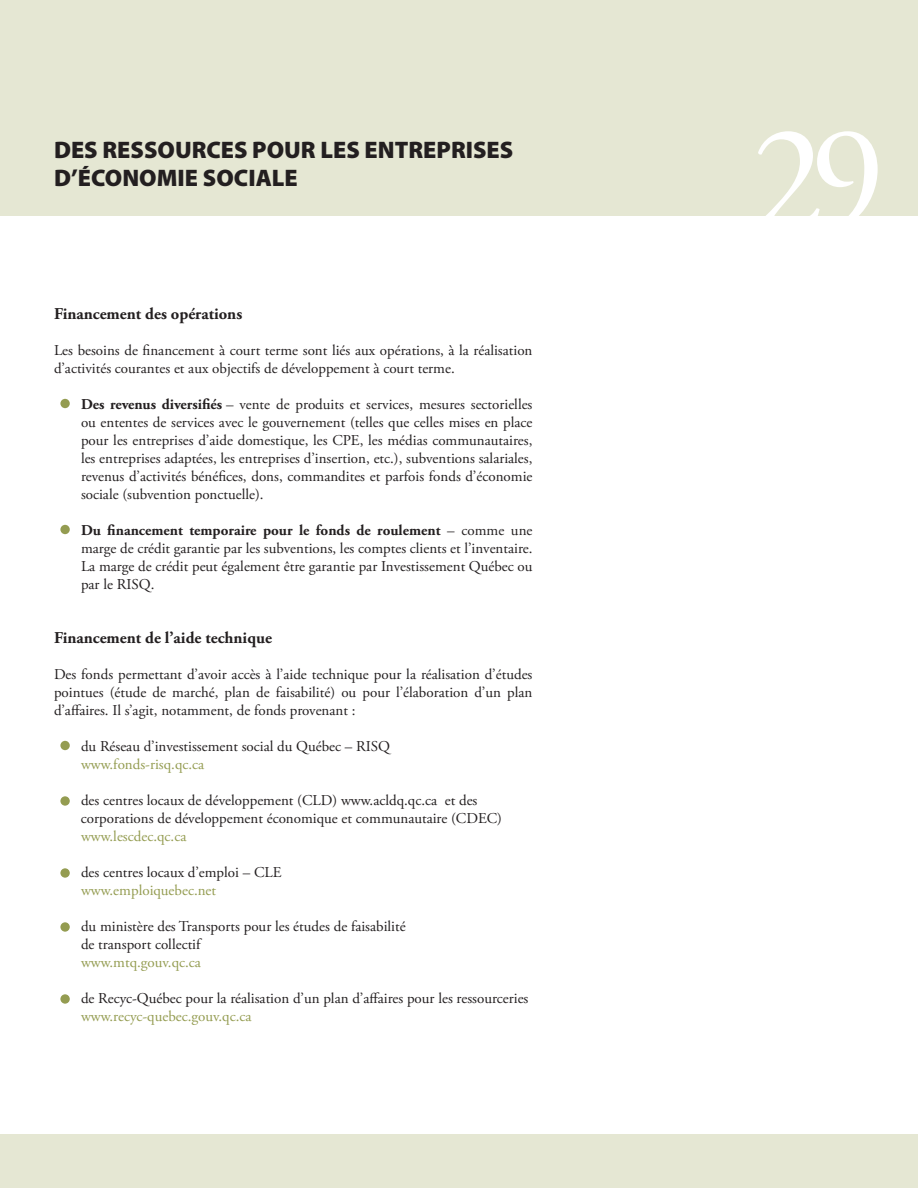
<style>
.page{position:relative;width:918px;height:1188px;background:#e5e7d3}
.page>*{position:absolute;margin:0;border:0;box-sizing:border-box;transform-origin:0 0}
.t1{font:150px "Adobe Garamond Pro";color:#fff}
.t2{font:900 24px/28.8px "Myriad Pro";color:#231f20}
.t3{font:700 16.5px "Adobe Garamond Pro";color:#231f20}
.t4{font:15px/18px "Adobe Garamond Pro";color:#231f20}
.t5{font:15px "Adobe Garamond Pro";color:#949c51}
.s1{font-weight:700}
</style>
<div class="page">
<div style="left:0;top:217px;width:918px;height:917px;background:#fff"></div>
<div style="left:60px;top:399px;width:10px;height:9px;background:#949c51;border-radius:50%"></div>
<div style="left:60px;top:525px;width:10px;height:9px;background:#949c51;border-radius:50%"></div>
<div style="left:60px;top:741px;width:10px;height:9px;background:#949c51;border-radius:50%"></div>
<div style="left:60px;top:796px;width:10px;height:10px;background:#949c51;border-radius:50%"></div>
<div style="left:60px;top:868px;width:10px;height:10px;background:#949c51;border-radius:50%"></div>
<div style="left:60px;top:922px;width:10px;height:10px;background:#949c51;border-radius:50%"></div>
<div style="left:60px;top:994px;width:10px;height:10px;background:#949c51;border-radius:50%"></div>
<h2 class="t2" style="left:54px;top:134px;width:461px">DES RESSOURCES POUR LES ENTREPRISES<br>D’ÉCONOMIE SOCIALE</h2>
<p class="t3" style="left:54px;top:304px;width:190px">Financement des opérations</p>
<p class="t4" style="left:54px;top:342px;width:480px">Les besoins de financement à court terme sont liés aux opérations, à la réalisation d’activités courantes et aux objectifs de développement à court terme.</p>
<p class="t4" style="left:81px;top:396px;width:453px;text-align:justify"><span class="s1">Des revenus diversifiés</span> – vente de produits et services, mesures sectorielles ou ententes de services avec le gouvernement (telles que celles mises en place pour les entreprises d’aide domestique, les CPE, les médias communautaires, les entreprises adaptées, les entreprises d’insertion, etc.), subventions salariales, revenus d’activités bénéfices, dons, commandites et parfois fonds d’économie sociale (subvention ponctuelle).</p>
<p class="t4" style="left:81px;top:522px;width:453px;text-align:justify"><span class="s1">Du financement temporaire pour le fonds de roulement</span> – comme une marge de crédit garantie par les subventions, les comptes clients et l’inventaire.<br>La marge de crédit peut également être garantie par Investissement Québec ou par le RISQ.</p>
<p class="t3" style="left:54px;top:628px;width:219px">Financement de l’aide technique</p>
<p class="t4" style="left:54px;top:666px;width:480px;text-align:justify">Des fonds permettant d’avoir accès à l’aide technique pour la réalisation d’études pointues (étude de marché, plan de faisabilité) ou pour l’élaboration d’un plan d’affaires. Il s’agit, notamment, de fonds provenant :</p>
<p class="t4" style="left:81px;top:738px;width:311px">du Réseau d’investissement social du Québec – RISQ</p>
<p class="t5" style="left:81px;top:755px;width:125px">www.fonds-risq.qc.ca</p>
<p class="t4" style="left:81px;top:792px;width:423px">des centres locaux de développement (CLD) www.acldq.qc.ca et des corporations de développement économique et communautaire (CDEC)</p>
<p class="t5" style="left:81px;top:827px;width:107px">www.lescdec.qc.ca</p>
<p class="t4" style="left:81px;top:864px;width:202px">des centres locaux d’emploi – CLE</p>
<p class="t5" style="left:81px;top:881px;width:137px">www.emploiquebec.net</p>
<p class="t4" style="left:81px;top:918px;width:326px">du ministère des Transports pour les études de faisabilité de transport collectif</p>
<p class="t5" style="left:81px;top:953px;width:121px">www.mtq.gouv.qc.ca</p>
<p class="t4" style="left:81px;top:990px;width:449px">de Recyc-Québec pour la réalisation d’un plan d’affaires pour les ressourceries</p>
<p class="t5" style="left:81px;top:1007px;width:172px">www.recyc-quebec.gouv.qc.ca</p>
<h1 class="t1" style="left:750px;top:90px;width:136px">29</h1>
</div>
